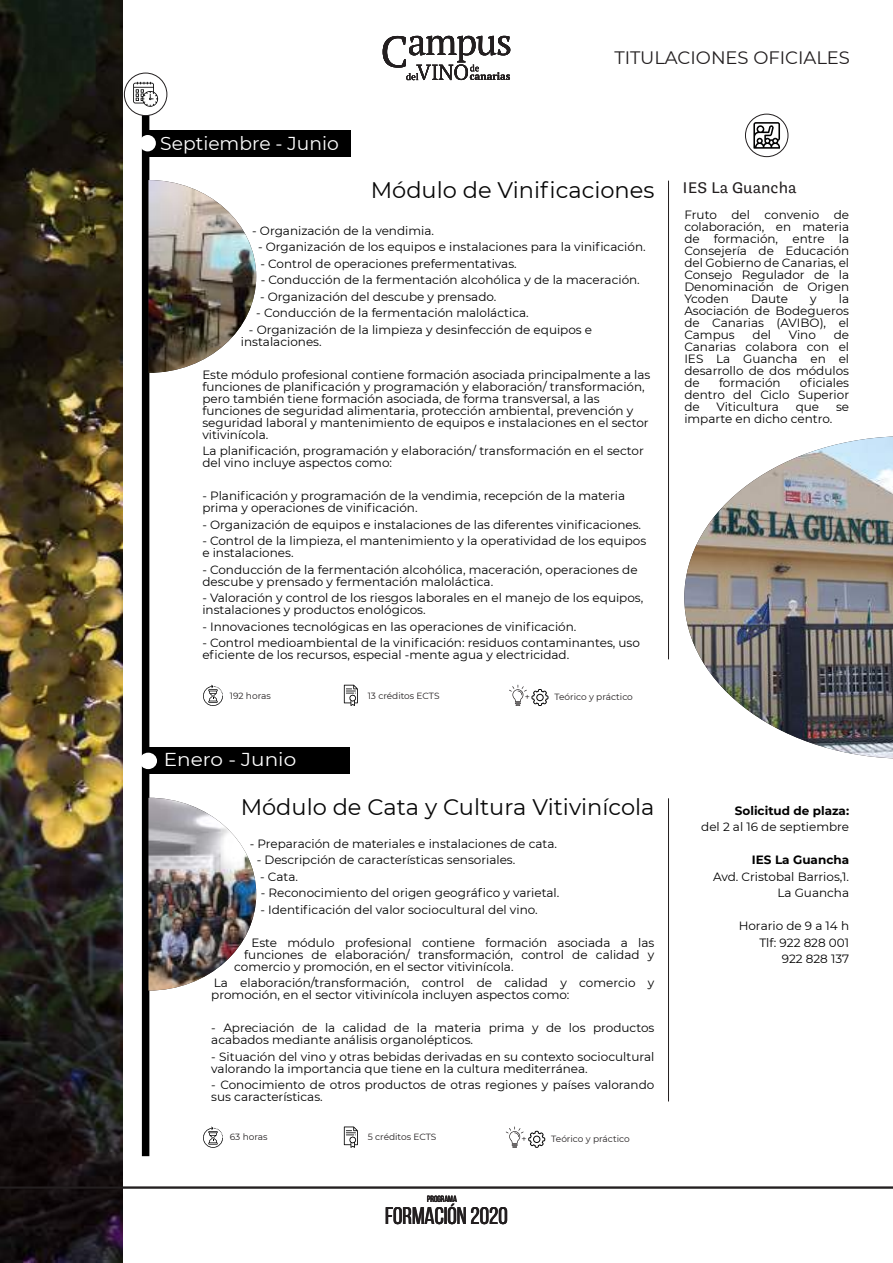
<style>
.page{position:relative;width:893px;height:1263px;background:#fff}
.page>*{position:absolute;margin:0;border:0;box-sizing:border-box;transform-origin:0 0}
.t1{font:24px "Bebas Neue";color:#231f20}
.t2{font:22.5px "Montserrat";color:#070707}
.t3{font:18.75px "Montserrat";color:#fff}
.t4{font:18.75px "Montserrat";color:#fff;scale:1.07 1}
.t5{font:18px "Montserrat";color:#231f20}
.t6{font:500 18px "Buendia";color:#231f20}
.t7{font:12px/12px "Montserrat";color:#000}
.t8{font:700 12px "Montserrat";color:#000}
.t9{font:9px "Montserrat";color:#231f20}
.t10{font:9px "Bebas Neue";color:#231f20}
</style>
<div class="page">
<img style="left:0;top:0;width:123px;height:1263px">
<div style="left:142px;top:111px;width:7px;height:1041px;background:#000"></div>
<div style="left:145px;top:747px;width:205px;height:27px;background:#000"></div>
<div style="left:139px;top:753px;width:18px;height:16px;background:#fff;border-radius:50%"></div>
<img style="left:149px;top:798px;width:107px;height:192px">
<hr style="left:668px;top:799px;width:1px;height:302px;background:#231f20">
<svg style="left:506px;top:1126px;width:39px;height:22px"></svg>
<div style="left:145px;top:130px;width:205px;height:27px;background:#000"></div>
<div style="left:139px;top:135px;width:17px;height:16px;background:#fff;border-radius:50%"></div>
<hr style="left:668px;top:181px;width:1px;height:478px;background:#231f20">
<img style="left:149px;top:180px;width:107px;height:193px">
<img style="left:684px;top:436px;width:209px;height:323px">
<div style="left:124px;top:73px;width:43px;height:43px;background:#fff;border:1px solid #231f20;border-radius:50%"></div>
<svg style="left:133px;top:82px;width:25px;height:25px"></svg>
<svg style="left:745px;top:114px;width:43px;height:43px"></svg>
<svg style="left:753px;top:122px;width:27px;height:27px"></svg>
<svg style="left:203px;top:685px;width:20px;height:21px"></svg>
<svg style="left:344px;top:685px;width:14px;height:21px"></svg>
<svg style="left:509px;top:685px;width:39px;height:21px"></svg>
<hr style="left:0;top:1187px;width:893px;height:1px;background:#231f20">
<svg style="left:383px;top:36px;width:127px;height:44px"></svg>
<svg style="left:203px;top:1126px;width:20px;height:22px"></svg>
<svg style="left:344px;top:1126px;width:14px;height:22px"></svg>
<h3 class="t3" style="left:160px;top:132px;width:180px">Septiembre - Junio</h3>
<h3 class="t5" style="left:614px;top:47px;width:237px">TITULACIONES OFICIALES</h3>
<h2 class="t2" style="left:371px;top:176px;width:285px">Módulo de Vinificaciones</h2>
<p class="t7" style="left:252px;top:224px;width:183px">- Organización de la vendimia.</p>
<p class="t7" style="left:258px;top:241px;width:389px">- Organización de los equipos e instalaciones para la vinificación.</p>
<p class="t7" style="left:260px;top:257px;width:258px">- Control de operaciones prefermentativas.</p>
<p class="t7" style="left:261px;top:274px;width:381px">- Conducción de la fermentación alcohólica y de la maceración.</p>
<p class="t7" style="left:260px;top:290px;width:238px">- Organización del descube y prensado.</p>
<p class="t7" style="left:256px;top:307px;width:274px">- Conducción de la fermentación maloláctica.</p>
<p class="t7" style="left:241px;top:323px;width:353px;text-indent:8px">- Organización de la limpieza y desinfección de equipos e instalaciones.</p>
<p class="t7" style="left:202px;top:368px;width:450px">Este módulo profesional contiene formación asociada principalmente a las funciones de planificación y programación y elaboración/ transformación, pero también tiene formación asociada, de forma transversal, a las funciones de seguridad alimentaria, protección ambiental, prevención y seguridad laboral y mantenimiento de equipos e instalaciones en el sector vitivinícola.</p>
<p class="t7" style="left:202px;top:445px;width:443px">La planificación, programación y elaboración/ transformación en el sector del vino incluye aspectos como:</p>
<p class="t7" style="left:202px;top:490px;width:424px">- Planificación y programación de la vendimia, recepción de la materia prima y operaciones de vinificación.</p>
<p class="t7" style="left:202px;top:518px;width:440px">- Organización de equipos e instalaciones de las diferentes vinificaciones.</p>
<p class="t7" style="left:202px;top:535px;width:445px">- Control de la limpieza, el mantenimiento y la operatividad de los equipos e instalaciones.</p>
<p class="t7" style="left:202px;top:563px;width:437px">- Conducción de la fermentación alcohólica, maceración, operaciones de descube y prensado y fermentación maloláctica.</p>
<p class="t7" style="left:202px;top:592px;width:442px">- Valoración y control de los riesgos laborales en el manejo de los equipos, instalaciones y productos enológicos.</p>
<p class="t7" style="left:202px;top:620px;width:376px">- Innovaciones tecnológicas en las operaciones de vinificación.</p>
<p class="t7" style="left:202px;top:637px;width:439px">- Control medioambiental de la vinificación: residuos contaminantes, uso eficiente de los recursos, especial -mente agua y electricidad.</p>
<p class="t9" style="left:230px;top:690px;width:43px">192 horas</p>
<p class="t9" style="left:368px;top:690px;width:73px">13 créditos ECTS</p>
<p class="t9" style="left:525px;top:691px;width:7px">+</p>
<p class="t9" style="left:554px;top:691px;width:80px">Teórico y práctico</p>
<h3 class="t4" style="left:164px;top:748px;width:125px">Enero - Junio</h3>
<h2 class="t2" style="left:241px;top:793px;width:415px">Módulo de Cata y Cultura Vitivinícola</h2>
<p class="t7" style="left:250px;top:837px;width:309px">- Preparación de materiales e instalaciones de cata.</p>
<p class="t7" style="left:257px;top:854px;width:260px">- Descripción de características sensoriales.</p>
<p class="t7" style="left:260px;top:870px;width:39px">- Cata.</p>
<p class="t7" style="left:261px;top:887px;width:300px">- Reconocimiento del origen geográfico y varietal.</p>
<p class="t7" style="left:260px;top:903px;width:279px">- Identificación del valor sociocultural del vino.</p>
<p class="t7" style="left:251px;top:936px;width:405px">Este módulo profesional contiene formación asociada a las</p>
<p class="t7" style="left:244px;top:948px;width:412px">funciones de elaboración/ transformación, control de calidad y</p>
<p class="t7" style="left:234px;top:960px;width:281px">comercio y promoción, en el sector vitivinícola.</p>
<p class="t7" style="left:211px;top:977px;width:445px">La elaboración/transformación, control de calidad y comercio y promoción, en el sector vitivinícola incluyen aspectos como:</p>
<p class="t7" style="left:211px;top:1022px;width:445px">- Apreciación de la calidad de la materia prima y de los productos acabados mediante análisis organolépticos.</p>
<p class="t7" style="left:211px;top:1050px;width:445px">- Situación del vino y otras bebidas derivadas en su contexto sociocultural valorando la importancia que tiene en la cultura mediterránea.</p>
<p class="t7" style="left:211px;top:1079px;width:445px">- Conocimiento de otros productos de otras regiones y países valorando sus características.</p>
<p class="t9" style="left:230px;top:1132px;width:39px">63 horas</p>
<p class="t9" style="left:368px;top:1132px;width:70px">5 créditos ECTS</p>
<p class="t9" style="left:522px;top:1133px;width:7px">+</p>
<p class="t9" style="left:551px;top:1133px;width:80px">Teórico y práctico</p>
<p class="t10" style="left:427px;top:1195px;width:31px">PROGRAMA</p>
<h1 class="t1" style="left:385px;top:1206px;width:124px">FORMACIÓN 2020</h1>
<h3 class="t6" style="left:682px;top:179px;width:116px">IES La Guancha</h3>
<p class="t7" style="left:684px;top:209px;width:166px;text-align:justify">Fruto del convenio de colaboración, en materia de formación, entre la Consejería de Educación del Gobierno de Canarias, el Consejo Regulador de la Denominación de Origen Ycoden</p>
<p class="t7" style="left:684px;top:293px;width:166px;text-align:justify;text-indent:154px">la Asociación de Bodegueros de Canarias (AVIBO), el Campus</p>
<p class="t7" style="left:751px;top:293px;width:38px">Daute</p>
<p class="t7" style="left:810px;top:293px;width:8px">y</p>
<p class="t7" style="left:684px;top:329px;width:166px;text-align:justify;text-indent:149px">de Canarias colabora con el IES La Guancha en el desarrollo de dos módulos de</p>
<p class="t7" style="left:752px;top:329px;width:20px">del</p>
<p class="t7" style="left:789px;top:329px;width:29px">Vino</p>
<p class="t7" style="left:684px;top:377px;width:166px;text-align:justify;text-indent:116px">oficiales dentro del Ciclo Superior de</p>
<p class="t7" style="left:719px;top:377px;width:63px">formación</p>
<p class="t7" style="left:717px;top:401px;width:64px">Viticultura</p>
<p class="t7" style="left:796px;top:401px;width:25px">que</p>
<p class="t7" style="left:836px;top:401px;width:15px">se</p>
<p class="t7" style="left:684px;top:413px;width:149px">imparte en dicho centro.</p>
<p class="t8" style="left:735px;top:803px;width:116px">Solicitud de plaza:</p>
<p class="t7" style="left:701px;top:821px;width:149px">del 2 al 16 de septiembre</p>
<p class="t8" style="left:752px;top:853px;width:99px">IES La Guancha</p>
<p class="t7" style="left:713px;top:868px;width:138px;line-height:16.5px;text-align:right">Avd. Cristobal Barrios,1.<br>La Guancha</p>
<p class="t7" style="left:739px;top:918px;width:112px;line-height:16.5px;text-align:right">Horario de 9 a 14 h<br>Tlf: 922 828 001<br>922 828 137</p>
</div>
